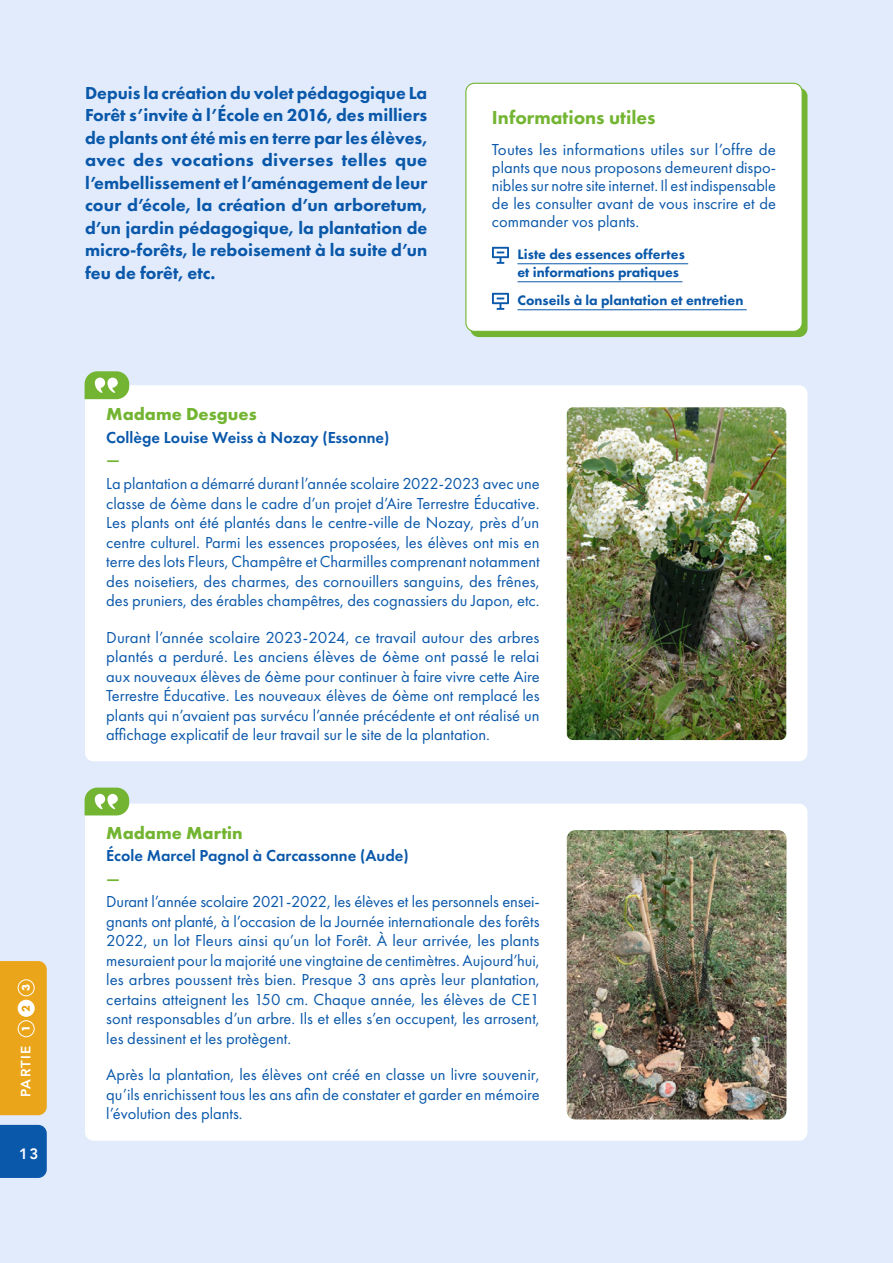
<style>
.page{position:relative;width:893px;height:1263px;background:#fff}
.page>*{position:absolute;margin:0;border:0;box-sizing:border-box;transform-origin:0 0}
.t1{font:800 19.5px "Futura PT";color:#73b532}
.t2{font:800 18px/22.5px "Futura PT";color:#0a58aa;text-align:justify}
.t3{font:700 18px "Futura PT";color:#73b532}
.t4{font:16.5px/19.5px "Futura PT";color:#0a58aa;text-align:justify}
.t5{font:600 16.5px "Futura PT";color:#0a58aa}
.t6{font:600 16.5px "Futura PT";color:#73b532}
.t7{font:800 15px "Avenir";color:#fff}
.t8{font:800 14.25px/18px "Futura PT";color:#0a58aa}
.t9{font:800 13.5px "Avenir";letter-spacing:.1em;color:#fff}
.s1{font-family:"Futura PT";font-weight:700;font-size:11.55px}
.s2{font-family:"Futura PT";font-size:11.55px;color:#e99b00}
</style>
<div class="page">
<div style="left:0;top:0;width:892px;height:1263px;background:#e1ebfc"></div>
<div style="left:85px;top:385px;width:722px;height:376px;background:#fff"></div>
<div style="left:85px;top:804px;width:722px;height:337px;background:#fff"></div>
<img style="left:567px;top:407px;width:219px;height:333px">
<svg style="left:85px;top:371px;width:44px;height:28px"></svg>
<svg style="left:85px;top:788px;width:44px;height:27px"></svg>
<img style="left:567px;top:830px;width:219px;height:289px">
<div style="left:470px;top:88px;width:337px;height:249px;background:#73b532;border-radius:9px"></div>
<div style="left:466px;top:83px;width:336px;height:248px;background:#fff;border-radius:9px"></div>
<hr style="left:517px;top:263px;width:171px;height:1px;background:#0a58aa">
<hr style="left:517px;top:281px;width:165px;height:1px;background:#0a58aa">
<hr style="left:517px;top:309px;width:230px;height:1px;background:#0a58aa">
<svg style="left:492px;top:247px;width:17px;height:17px"></svg>
<svg style="left:492px;top:293px;width:17px;height:17px"></svg>
<div style="left:465px;top:83px;width:338px;height:249px;border:1px solid #73b532;border-radius:9px"></div>
<div style="left:0;top:961px;width:47px;height:154px;background:#eba51a"></div>
<div style="left:18px;top:1020px;width:17px;height:17px;border:1px solid #fff;border-radius:50%"></div>
<div style="left:18px;top:1000px;width:16px;height:16px;background:#fff;border-radius:50%"></div>
<div style="left:18px;top:1000px;width:17px;height:17px;border:1px solid #fff;border-radius:50%"></div>
<div style="left:18px;top:979px;width:17px;height:17px;border:1px solid #fff;border-radius:50%"></div>
<div style="left:0;top:1125px;width:47px;height:53px;background:#0a58aa"></div>
<p class="t9" style="left:18px;top:1097px;width:114px;rotate:-90deg">PARTIE <span class="s1">1</span> <span class="s2">2</span> <span class="s1">3</span></p>
<p class="t7" style="left:19px;top:1145px;width:21px">13</p>
<p class="t2" style="left:85px;top:81px;width:344px">Depuis la création du volet pédagogique La Forêt s’invite à l’École en 2016, des milliers de plants ont été mis en terre par les élèves, avec des vocations diverses telles que l’embellissement et l’aménagement de leur cour d’école, la création d’un arboretum, d’un jardin pédagogique, la plantation de micro-forêts, le reboisement à la suite d’un feu de forêt, etc.</p>
<p class="t1" style="left:492px;top:106px;width:165px">Informations utiles</p>
<p class="t4" style="left:492px;top:141px;width:286px;line-height:18px">Toutes les informations utiles sur l’offre de plants que nous proposons demeurent dispo&shy;nibles sur notre site internet. Il est indispensable de les consulter avant de vous inscrire et de commander vos plants.</p>
<p class="t8" style="left:517px;top:245px;width:169px">Liste des essences offertes et informations pratiques</p>
<p class="t8" style="left:517px;top:291px;width:227px">Conseils à la plantation et entretien</p>
<p class="t3" style="left:106px;top:405px;width:152px">Madame Desgues</p>
<p class="t5" style="left:106px;top:428px;width:285px">Collège Louise Weiss à Nozay (Essonne)</p>
<p class="t6" style="left:106px;top:450px;width:15px">—</p>
<p class="t4" style="left:106px;top:474px;width:435px">La plantation a démarré durant l’année scolaire 2022-2023 avec une classe de 6ème dans le cadre d’un projet d’Aire Terrestre Éducative.<br>Les plants ont été plantés dans le centre-ville de Nozay, près d’un centre culturel. Parmi les essences proposées, les élèves ont mis en terre des lots Fleurs, Champêtre et Charmilles comprenant notamment des noisetiers, des charmes, des cornouillers sanguins, des frênes, des pruniers, des érables champêtres, des cognassiers du Japon, etc.</p>
<p class="t4" style="left:106px;top:627px;width:435px">Durant l’année scolaire 2023-2024, ce travail autour des arbres plantés a perduré. Les anciens élèves de 6ème ont passé le relai aux nouveaux élèves de 6ème pour continuer à faire vivre cette Aire Terrestre Éducative. Les nouveaux élèves de 6ème ont remplacé les plants qui n’avaient pas survécu l’année précédente et ont réalisé un affichage explicatif de leur travail sur le site de la plantation.</p>
<p class="t3" style="left:106px;top:823px;width:138px">Madame Martin</p>
<p class="t5" style="left:106px;top:846px;width:304px">École Marcel Pagnol à Carcassonne (Aude)</p>
<p class="t6" style="left:106px;top:868px;width:15px">—</p>
<p class="t4" style="left:106px;top:892px;width:435px">Durant l’année scolaire 2021-2022, les élèves et les personnels ensei&shy;gnants ont planté, à l’occasion de la Journée internationale des forêts 2022, un lot Fleurs ainsi qu’un lot Forêt. À leur arrivée, les plants mesuraient pour la majorité une vingtaine de centimètres. Aujourd’hui, les arbres poussent très bien. Presque 3 ans après leur plantation, certains atteignent les 150 cm. Chaque année, les élèves de CE1 sont responsables d’un arbre. Ils et elles s’en occupent, les arrosent, les dessinent et les protègent.</p>
<p class="t4" style="left:106px;top:1065px;width:435px">Après la plantation, les élèves ont créé en classe un livre souvenir, qu’ils enrichissent tous les ans afin de constater et garder en mémoire l’évolution des plants.</p>
</div>
